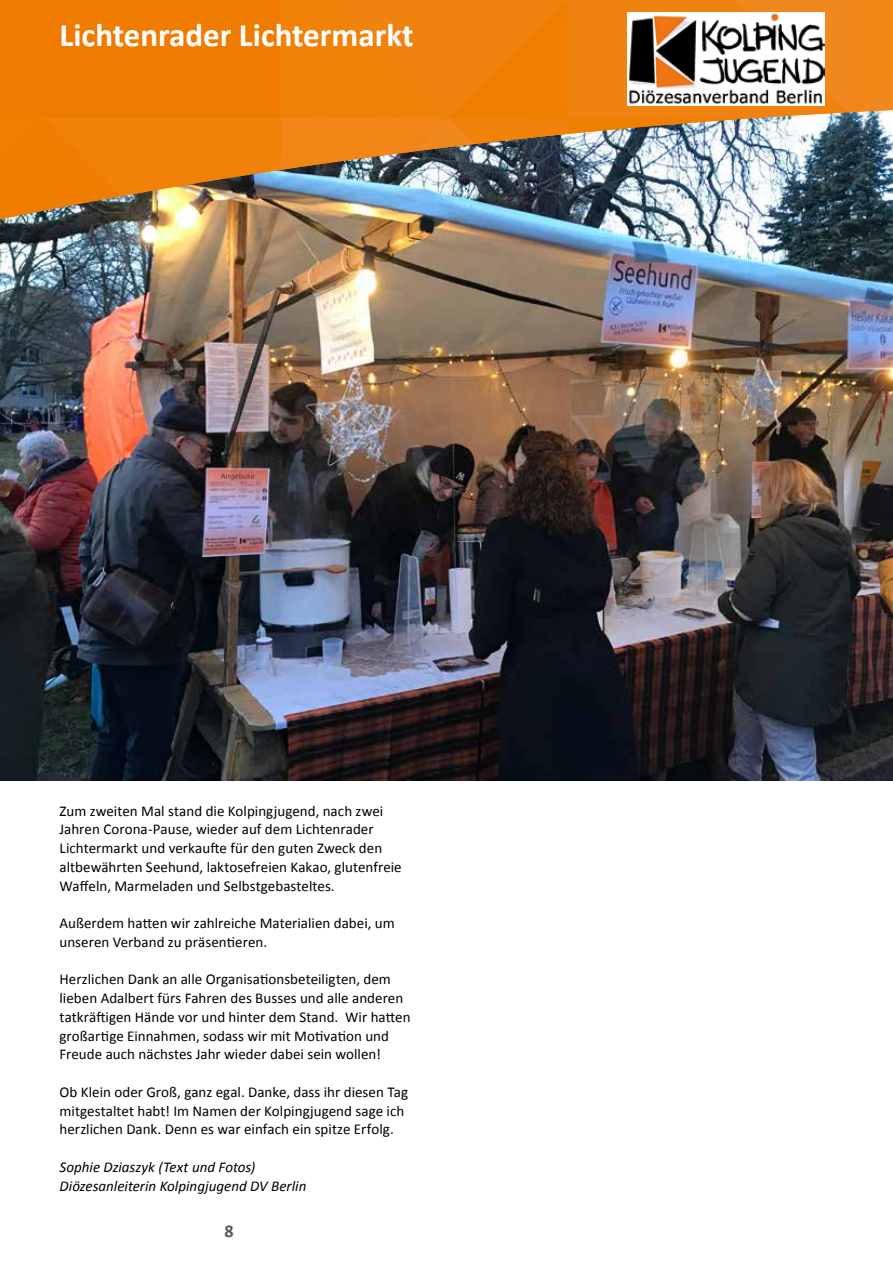
<style>
.page{position:relative;width:893px;height:1263px;background:#fff}
.page>*{position:absolute;margin:0;border:0;box-sizing:border-box;transform-origin:0 0}
.t1{font:700 33px "Calibri";color:#fff}
.t2{font:700 18px "Calibri";color:#565655}
.t3{font:15px/18.8px "Calibri";color:#000}
.t4{font:italic 15px/18.8px "Calibri";color:#000}
</style>
<div class="page">
<img style="left:0;top:219px;width:893px;height:561px">
<img style="left:0;top:0;width:893px;height:219px">
<img style="left:627px;top:13px;width:198px;height:92px">
<h1 class="t1" style="left:60px;top:15px;width:356px">Lichtenrader Lichtermarkt</h1>
<p class="t3" style="left:60px;top:801px;width:344px">Zum zweiten Mal stand die Kolpingjugend, nach zwei Jahren Corona-Pause, wieder auf dem Lichtenrader Lichtermarkt und verkaufte für den guten Zweck den altbewährten Seehund, laktosefreien Kakao, glutenfreie Waffeln, Marmeladen und Selbstgebasteltes.</p>
<p class="t3" style="left:60px;top:913px;width:337px">Außerdem hatten wir zahlreiche Materialien dabei, um unseren Verband zu präsentieren.</p>
<p class="t3" style="left:60px;top:969px;width:353px">Herzlichen Dank an alle Organisationsbeteiligten, dem lieben Adalbert fürs Fahren des Busses und alle anderen tatkräftigen Hände vor und hinter dem Stand. Wir hatten großartige Einnahmen, sodass wir mit Motivation und Freude auch nächstes Jahr wieder dabei sein wollen!</p>
<p class="t3" style="left:60px;top:1082px;width:350px">Ob Klein oder Groß, ganz egal. Danke, dass ihr diesen Tag mitgestaltet habt! Im Namen der Kolpingjugend sage ich herzlichen Dank. Denn es war einfach ein spitze Erfolg.</p>
<p class="t4" style="left:60px;top:1157px;width:248px">Sophie Dziaszyk (Text und Fotos)<br>Diözesanleiterin Kolpingjugend DV Berlin</p>
<p class="t2" style="left:225px;top:1220px;width:11px">8</p>
</div>
